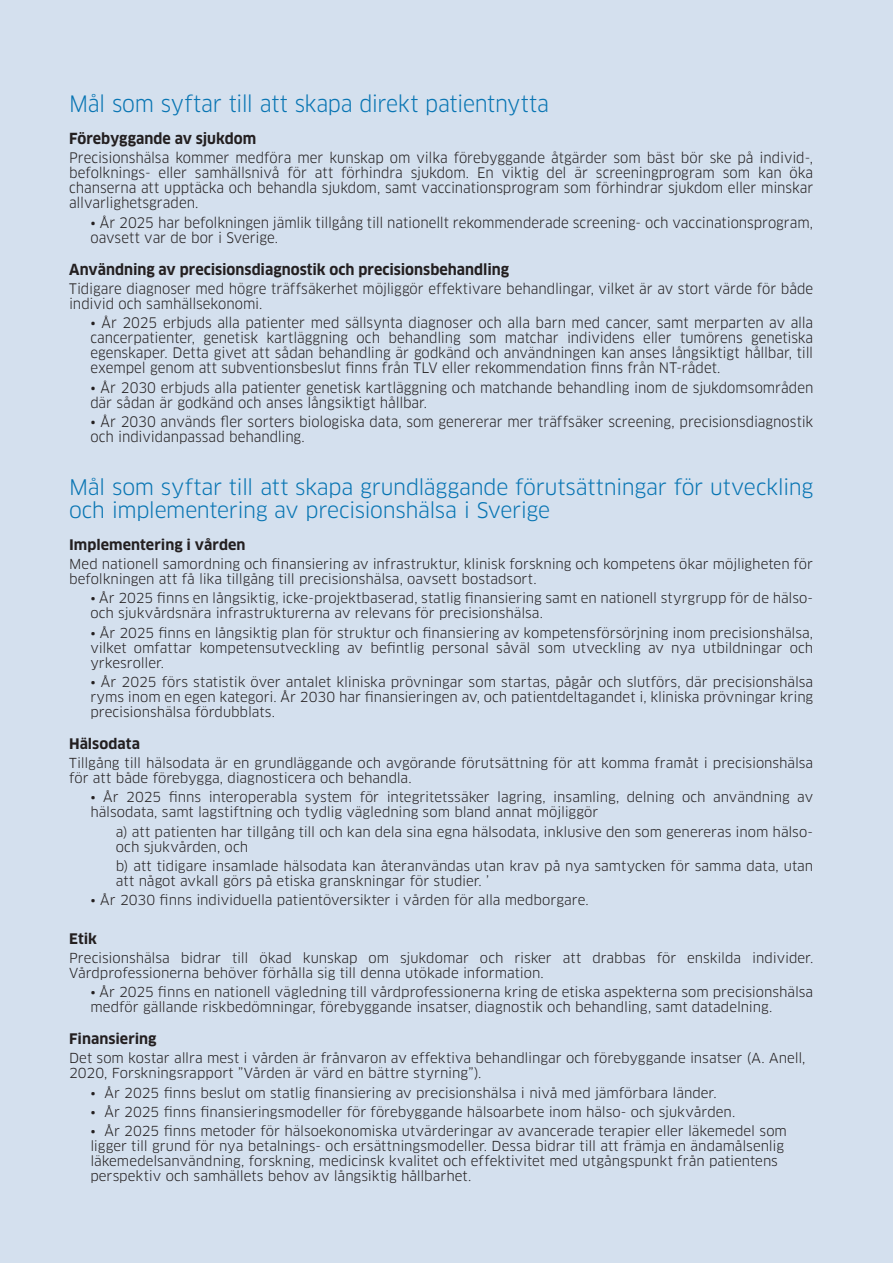
<style>
.page{position:relative;width:893px;height:1263px;background:#d4e0ee}
.page>*{position:absolute;margin:0;border:0;box-sizing:border-box;transform-origin:0 0}
.t1{font:22.05px "Clan OT";letter-spacing:-.015em;color:#0875b3;scale:.95 1}
.t2{font:21px/22.5px "Clan OT";letter-spacing:-.015em;color:#0875b3}
.t3{font:700 15px "Clan OT";color:#231f20;scale:.95 1}
.t4{font:700 14.25px "Clan OT";color:#231f20}
.t5{font:14.1px/15px "Clan OT";letter-spacing:-.005em;color:#231f20;scale:.95 1}
.t6{font:13.5px/15px "Clan OT";color:#231f20}
</style>
<div class="page">
<h1 class="t1" style="left:69px;top:91px;width:507px">Mål som syftar till att skapa direkt patientnytta</h1>
<p class="t3" style="left:69px;top:130px;width:198px">Förebyggande av sjukdom</p>
<p class="t5" style="left:69px;top:151px;width:785px;text-align:justify">Precisionshälsa kommer medföra mer kunskap om vilka förebyggande åtgärder som bäst bör ske på individ-, befolknings- eller samhällsnivå för att förhindra sjukdom. En viktig del är screeningprogram som kan öka chanserna att upptäcka och behandla sjukdom, samt vaccinationsprogram som förhindrar sjukdom eller minskar allvarlighetsgraden.</p>
<p class="t5" style="left:90px;top:215px;width:762px">• År 2025 har befolkningen jämlik tillgång till nationellt rekommenderade screening- och vaccinationsprogram, oavsett var de bor i Sverige.</p>
<p class="t3" style="left:69px;top:260px;width:465px">Användning av precisionsdiagnostik och precisionsbehandling</p>
<p class="t5" style="left:69px;top:281px;width:785px">Tidigare diagnoser med högre träffsäkerhet möjliggör effektivare behandlingar, vilket är av stort värde för både individ och samhällsekonomi.</p>
<p class="t5" style="left:90px;top:316px;width:762px;text-align:justify">• År 2025 erbjuds alla patienter med sällsynta diagnoser och alla barn med cancer, samt merparten av alla cancerpatienter, genetisk kartläggning och behandling som matchar individens eller tumörens genetiska egenskaper. Detta givet att sådan behandling är godkänd och användningen kan anses långsiktigt hållbar, till exempel genom att subventionsbeslut finns från TLV eller rekommendation finns från NT-rådet.</p>
<p class="t5" style="left:90px;top:380px;width:762px">• År 2030 erbjuds alla patienter genetisk kartläggning och matchande behandling inom de sjukdomsområden där sådan är godkänd och anses långsiktigt hållbar.</p>
<p class="t5" style="left:90px;top:414px;width:762px">• År 2030 används fler sorters biologiska data, som genererar mer träffsäker screening, precisionsdiagnostik och individanpassad behandling.</p>
<h2 class="t2" style="left:69px;top:476px;width:746px">Mål som syftar till att skapa grundläggande förutsättningar för utveckling och implementering av precisionshälsa i Sverige</h2>
<p class="t4" style="left:69px;top:536px;width:178px">Implementering i vården</p>
<p class="t6" style="left:69px;top:557px;width:746px">Med nationell samordning och finansiering av infrastruktur, klinisk forskning och kompetens ökar möjligheten för befolkningen att få lika tillgång till precisionshälsa, oavsett bostadsort.</p>
<p class="t6" style="left:90px;top:591px;width:724px">• År 2025 finns en långsiktig, icke-projektbaserad, statlig finansiering samt en nationell styrgrupp för de hälso&shy;och sjukvårdsnära infrastrukturerna av relevans för precisionshälsa.</p>
<p class="t6" style="left:90px;top:625px;width:724px;text-align:justify">• År 2025 finns en långsiktig plan för struktur och finansiering av kompetensförsörjning inom precisionshälsa, vilket omfattar kompetensutveckling av befintlig personal såväl som utveckling av nya utbildningar och yrkesroller.</p>
<p class="t6" style="left:90px;top:674px;width:724px;text-align:justify">• År 2025 förs statistik över antalet kliniska prövningar som startas, pågår och slutförs, där precisionshälsa ryms inom en egen kategori. År 2030 har finansieringen av, och patientdeltagandet i, kliniska prövningar kring precisionshälsa fördubblats.</p>
<p class="t4" style="left:69px;top:735px;width:72px">Hälsodata</p>
<p class="t6" style="left:69px;top:756px;width:746px">Tillgång till hälsodata är en grundläggande och avgörande förutsättning för att komma framåt i precisionshälsa för att både förebygga, diagnosticera och behandla.</p>
<p class="t6" style="left:90px;top:790px;width:724px">• År 2025 finns interoperabla system för integritetssäker lagring, insamling, delning och användning av hälsodata, samt lagstiftning och tydlig vägledning som bland annat möjliggör</p>
<p class="t6" style="left:116px;top:824px;width:699px">a) att patienten har tillgång till och kan dela sina egna hälsodata, inklusive den som genereras inom hälso&shy;och sjukvården, och</p>
<p class="t6" style="left:116px;top:858px;width:699px">b) att tidigare insamlade hälsodata kan återanvändas utan krav på nya samtycken för samma data, utan att något avkall görs på etiska granskningar för studier. ’</p>
<p class="t6" style="left:90px;top:893px;width:500px">• År 2030 finns individuella patientöversikter i vården för alla medborgare.</p>
<p class="t4" style="left:69px;top:930px;width:29px">Etik</p>
<p class="t6" style="left:69px;top:950px;width:746px">Precisionshälsa bidrar till ökad kunskap om sjukdomar och risker att drabbas för enskilda individer.<br>Vårdprofessionerna behöver förhålla sig till denna utökade information.</p>
<p class="t6" style="left:90px;top:985px;width:724px">• År 2025 finns en nationell vägledning till vårdprofessionerna kring de etiska aspekterna som precisionshälsa medför gällande riskbedömningar, förebyggande insatser, diagnostik och behandling, samt datadelning.</p>
<p class="t4" style="left:69px;top:1031px;width:89px">Finansiering</p>
<p class="t6" style="left:69px;top:1051px;width:738px">Det som kostar allra mest i vården är frånvaron av effektiva behandlingar och förebyggande insatser (A. Anell,<br>2020, Forskningsrapport ”Vården är värd en bättre styrning”).</p>
<p class="t6" style="left:90px;top:1085px;width:628px">• År 2025 finns beslut om statlig finansiering av precisionshälsa i nivå med jämförbara länder.</p>
<p class="t6" style="left:90px;top:1104px;width:646px">• År 2025 finns finansieringsmodeller för förebyggande hälsoarbete inom hälso- och sjukvården.</p>
<p class="t6" style="left:90px;top:1124px;width:698px">• År 2025 finns metoder för hälsoekonomiska utvärderingar av avancerade terapier eller läkemedel som ligger till grund för nya betalnings- och ersättningsmodeller. Dessa bidrar till att främja en ändamålsenlig läkemedelsanvändning, forskning, medicinsk kvalitet och effektivitet med utgångspunkt från patientens perspektiv och samhällets behov av långsiktig hållbarhet.</p>
</div>
